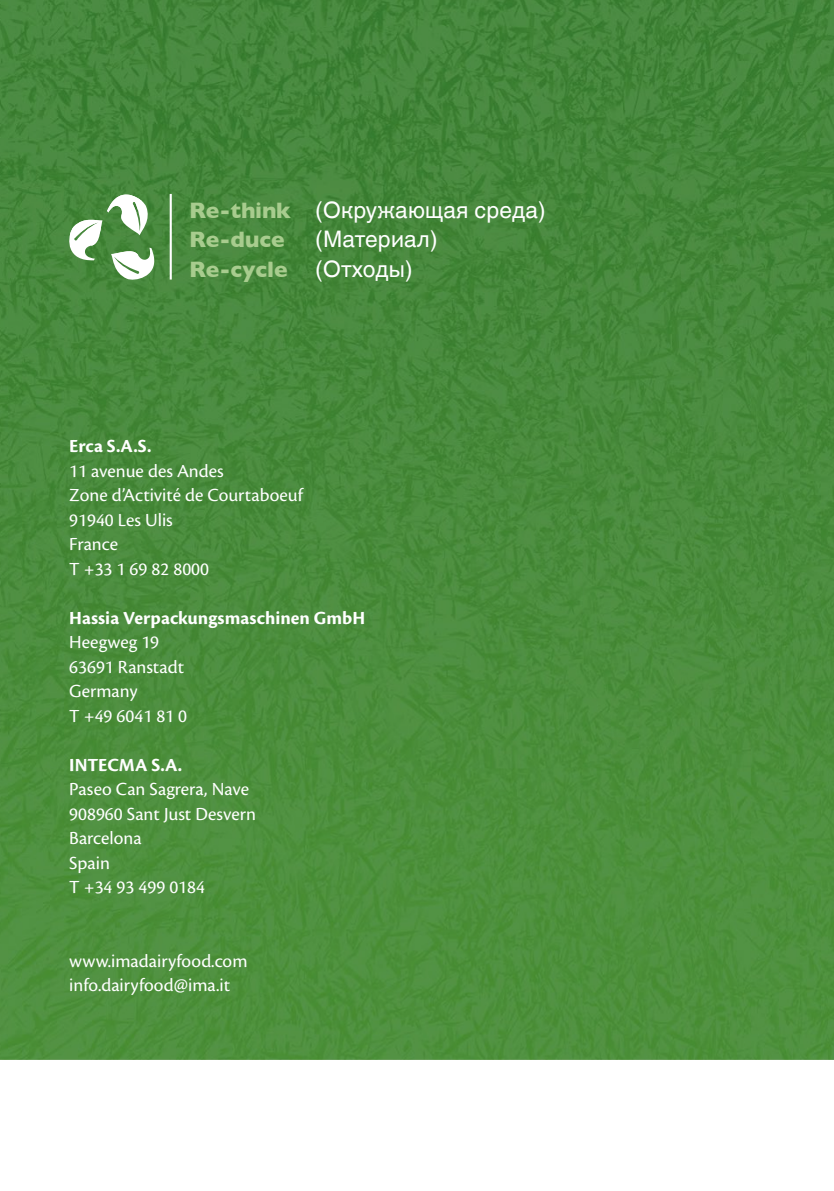
<style>
.page{position:relative;width:834px;height:1191px;background:#fff}
.page>*{position:absolute;margin:0;border:0;box-sizing:border-box;transform-origin:0 0}
.t1{font:22.75px "Helvetica World";letter-spacing:.01em;color:#fff}
.t2{font:700 22.75px "Gill Sans";color:#a8cc8e}
.t3{font:19.25px/24.5px "Cronos Pro";color:#fff}
.t4{font:700 19.25px "Cronos Pro";color:#fff}
.s1{font-family:"Gill Sans";font-weight:700;color:#a8cc8e}
.s2{font-family:"Helvetica World";font-weight:400;color:#fff}
</style>
<div class="page">
<img style="left:0;top:0;width:833px;height:1059px">
<svg style="left:64px;top:186px;width:94px;height:96px"></svg>
<hr style="left:170px;top:194px;width:2px;height:85px;background:#fff">
<p class="t1" style="left:189px;top:196px;width:358px"><span class="s1">Re-think</span> (Окружающая среда)</p>
<p class="t2" style="left:189px;top:221px;width:97px">Re-duce</p>
<p class="t1" style="left:315px;top:226px;width:124px">(Материал)</p>
<p class="t2" style="left:189px;top:251px;width:225px">Re-cycle <span class="s2">(Отходы)</span></p>
<p class="t4" style="left:69px;top:435px;width:84px">Erca S.A.S.</p>
<p class="t3" style="left:69px;top:458px;width:235px">11 avenue des Andes<br>Zone d’Activité de Courtaboeuf<br>91940 Les Ulis<br>France<br>T +33 1 69 82 8000</p>
<p class="t4" style="left:69px;top:606px;width:297px">Hassia Verpackungsmaschinen GmbH</p>
<p class="t3" style="left:69px;top:630px;width:119px">Heegweg 19<br>63691 Ranstadt<br>Germany<br>T +49 6041 81 0</p>
<p class="t4" style="left:69px;top:753px;width:114px">INTECMA S.A.</p>
<p class="t3" style="left:69px;top:777px;width:188px">Paseo Can Sagrera, Nave<br>908960 Sant Just Desvern<br>Barcelona<br>Spain<br>T +34 93 499 0184</p>
<p class="t3" style="left:69px;top:948px;width:180px">www.imadairyfood.com info.dairyfood@ima.it</p>
</div>
